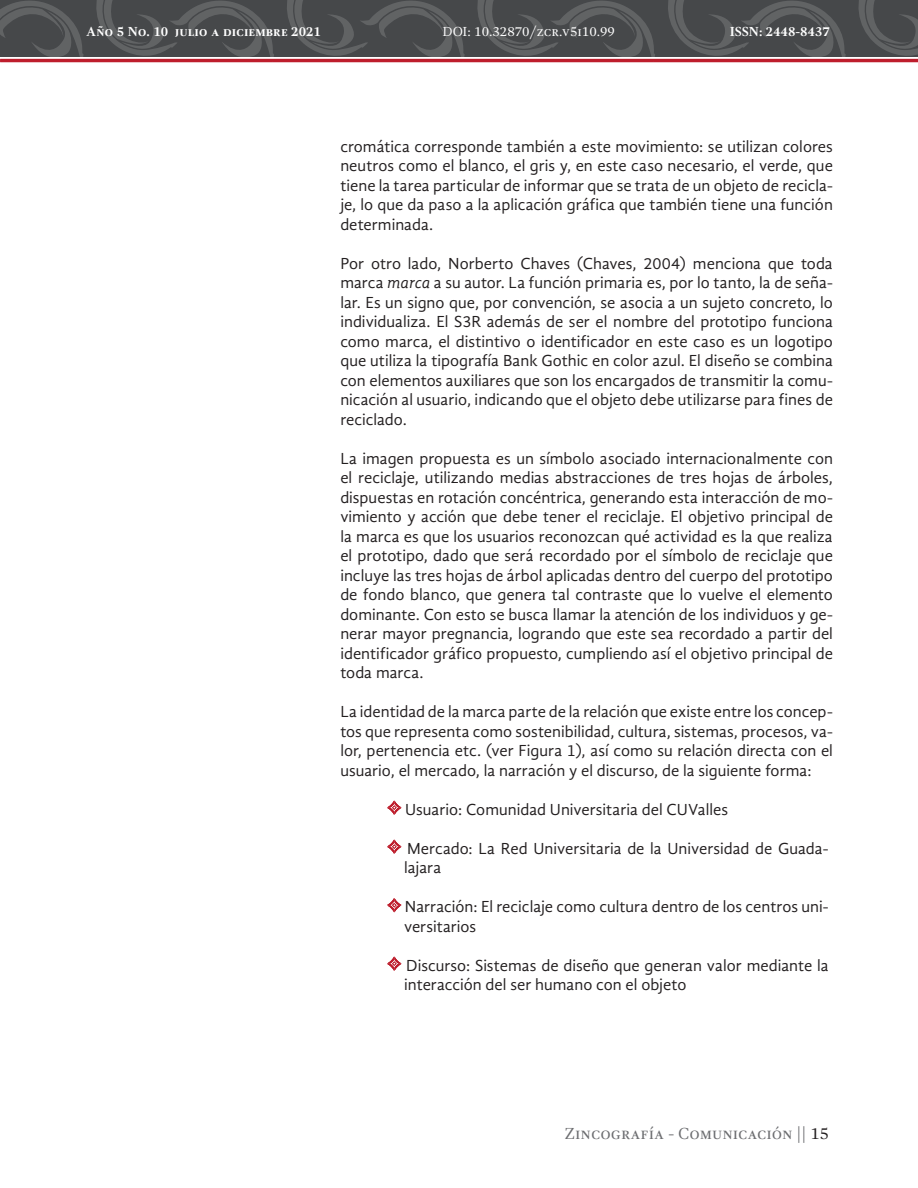
<style>
.page{position:relative;width:918px;height:1188px;background:#fff}
.page>*{position:absolute;margin:0;border:0;box-sizing:border-box;transform-origin:0 0}
.t1{font:16.5px/19.5px "Gandhi Sans";color:#231f20;text-align:justify}
.t2{font:16.5px "Gandhi Serif";color:#6c6d70}
.t3{font:700 13.5px "Gandhi Serif";color:#fff}
.t4{font:13.5px "Gandhi Serif";color:#fff}
.s1{font-style:italic}
.s2{color:#231f20}
</style>
<div class="page">
<div style="left:0;top:0;width:918px;height:57px;background:#46484a"></div>
<svg style="left:855px;top:0;width:63px;height:59px"></svg>
<svg style="left:0;top:1px;width:84px;height:58px"></svg>
<svg style="left:92px;top:0;width:182px;height:59px"></svg>
<svg style="left:283px;top:0;width:182px;height:59px"></svg>
<svg style="left:474px;top:0;width:181px;height:59px"></svg>
<svg style="left:664px;top:0;width:182px;height:59px"></svg>
<hr style="left:0;top:59px;width:918px;height:3px;background:#be1d2c">
<svg style="left:387px;top:801px;width:14px;height:14px"></svg>
<svg style="left:387px;top:840px;width:14px;height:14px"></svg>
<svg style="left:387px;top:898px;width:14px;height:14px"></svg>
<svg style="left:387px;top:957px;width:14px;height:14px"></svg>
<p class="t3" style="left:86px;top:23px;width:236px">Año 5 No. 10 julio a diciembre 2021</p>
<p class="t4" style="left:442px;top:23px;width:174px">DOI: 10.32870/zcr.v5i10.99</p>
<p class="t3" style="left:730px;top:23px;width:102px">ISSN: 2448-8437</p>
<p class="t1" style="left:340px;top:137px;width:494px">cromática corresponde también a este movimiento: se utilizan colores neutros como el blanco, el gris y, en este caso necesario, el verde, que tiene la tarea particular de informar que se trata de un objeto de recicla&shy;je, lo que da paso a la aplicación gráfica que también tiene una función determinada.</p>
<p class="t1" style="left:340px;top:254px;width:494px">Por otro lado, Norberto Chaves (Chaves, 2004) menciona que toda marca <span class="s1">marca</span> a su autor. La función primaria es, por lo tanto, la de seña&shy;lar. Es un signo que, por convención, se asocia a un sujeto concreto, lo individualiza. El S3R además de ser el nombre del prototipo funciona como marca, el distintivo o identificador en este caso es un logotipo que utiliza la tipografía Bank Gothic en color azul. El diseño se combina con elementos auxiliares que son los encargados de transmitir la comu&shy;nicación al usuario, indicando que el objeto debe utilizarse para fines de reciclado.</p>
<p class="t1" style="left:340px;top:449px;width:494px">La imagen propuesta es un símbolo asociado internacionalmente con el reciclaje, utilizando medias abstracciones de tres hojas de árboles, dispuestas en rotación concéntrica, generando esta interacción de mo&shy;vimiento y acción que debe tener el reciclaje. El objetivo principal de la marca es que los usuarios reconozcan qué actividad es la que realiza el prototipo, dado que será recordado por el símbolo de reciclaje que incluye las tres hojas de árbol aplicadas dentro del cuerpo del prototipo de fondo blanco, que genera tal contraste que lo vuelve el elemento dominante. Con esto se busca llamar la atención de los individuos y ge&shy;nerar mayor pregnancia, logrando que este sea recordado a partir del identificador gráfico propuesto, cumpliendo así el objetivo principal de toda marca.</p>
<p class="t1" style="left:340px;top:702px;width:494px">La identidad de la marca parte de la relación que existe entre los concep&shy;tos que representa como sostenibilidad, cultura, sistemas, procesos, va&shy;lor, pertenencia etc. (ver Figura 1), así como su relación directa con el usuario, el mercado, la narración y el discurso, de la siguiente forma:</p>
<p class="t1" style="left:405px;top:800px;width:324px">Usuario: Comunidad Universitaria del CUValles</p>
<p class="t1" style="left:404px;top:839px;width:426px">Mercado: La Red Universitaria de la Universidad de Guada&shy;lajara</p>
<p class="t1" style="left:404px;top:897px;width:426px">Narración: El reciclaje como cultura dentro de los centros uni&shy;versitarios</p>
<p class="t1" style="left:404px;top:956px;width:426px">Discurso: Sistemas de diseño que generan valor mediante la interacción del ser humano con el objeto</p>
<p class="t2" style="left:565px;top:1125px;width:265px">Zincografía - Comunicación || <span class="s2">15</span></p>
</div>
